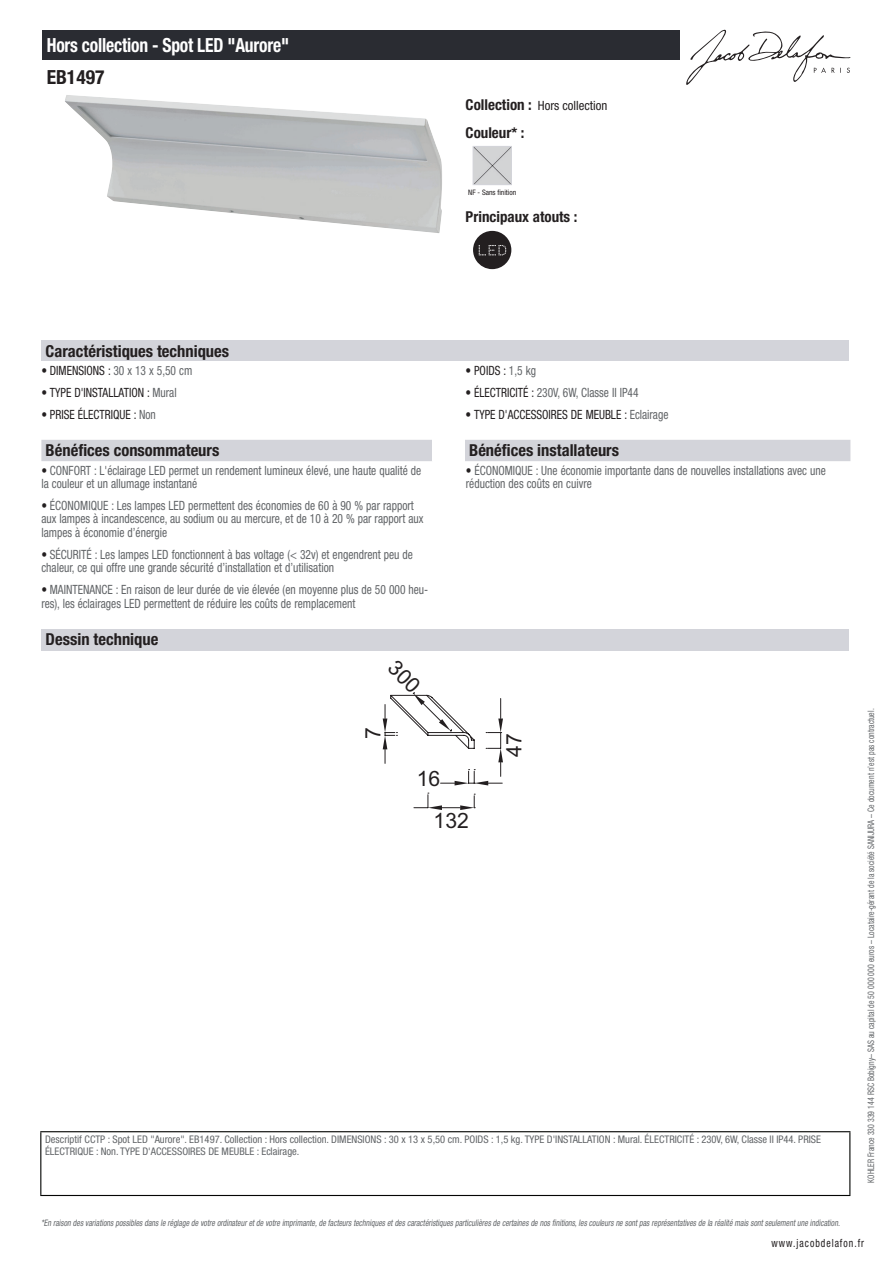
<style>
.page{position:relative;width:893px;height:1263px;background:#fff}
.page>*{position:absolute;margin:0;border:0;box-sizing:border-box;transform-origin:0 0}
.t1{font:21.15px "Arial";color:#231f20}
.t2{font:700 condensed 19.5px "Helvetica Neue LT Std";letter-spacing:-.01em;color:#fff;scale:.9 1}
.t3{font:700 condensed 19.5px "Helvetica Neue LT Std";color:#231f20}
.t4{font:700 condensed 16.5px "Helvetica Neue LT Std";color:#231f20}
.t5{font:700 condensed 15px "Helvetica Neue LT Std";color:#231f20}
.t6{font:condensed 12.75px/13.5px "Helvetica Neue LT Std";color:#626568;scale:.9 1}
.t7{font:condensed 12.75px "Helvetica Neue LT Std";color:#231f20;scale:.9 1}
.t8{font:condensed 12.75px "Helvetica Neue LT Std";color:#231f20}
.t9{font:condensed 11.25px "Helvetica Neue LT Std";letter-spacing:.1em;color:#231f20;scale:.87 1}
.t10{font:condensed 10.5px/12px "Helvetica Neue LT Std";color:#626568}
.t11{font:italic condensed 9px "Helvetica Neue LT Std";color:#626568;scale:.87 1}
.t12{font:condensed 9px "Helvetica Neue LT Std";color:#626568;scale:.87 1}
.t13{font:condensed 7.5px "Helvetica Neue LT Std";color:#231f20}
.s1{font-weight:700;font-size:15px}
.s2{color:#626568}
.s3{color:#231f20}
</style>
<div class="page">
<svg style="left:686px;top:30px;width:164px;height:55px"></svg>
<img style="left:65px;top:95px;width:377px;height:138px">
<img style="left:475px;top:148px;width:35px;height:35px">
<div style="left:473px;top:146px;width:39px;height:39px;border:1px solid #d3d4da"></div>
<svg style="left:473px;top:231px;width:38px;height:38px"></svg>
<div style="left:41px;top:340px;width:808px;height:21px;background:#d3d4da"></div>
<div style="left:41px;top:440px;width:809px;height:21px;background:#d3d4da"></div>
<div style="left:432px;top:440px;width:33px;height:21px;background:#fff"></div>
<div style="left:41px;top:629px;width:808px;height:21px;background:#d3d4da"></div>
<svg style="left:414px;top:793px;width:61px;height:17px"></svg>
<div style="left:43px;top:30px;width:637px;height:30px;background:#2a2c32"></div>
<hr style="left:40px;top:1131px;width:810px;height:1px;background:#040503">
<hr style="left:40px;top:1132px;width:1px;height:63px;background:#040503">
<hr style="left:849px;top:1132px;width:1px;height:63px;background:#040503">
<hr style="left:40px;top:1195px;width:810px;height:1px;background:#040503">
<svg style="left:383px;top:692px;width:120px;height:93px"></svg>
<h2 class="t2" style="left:47px;top:33px;width:271px">Hors collection - Spot LED "Aurore"</h2>
<h2 class="t3" style="left:47px;top:65px;width:59px">EB1497</h2>
<p class="t8" style="left:466px;top:98px;width:143px"><span class="s1">Collection :</span> Hors collection</p>
<p class="t5" style="left:466px;top:123px;width:60px">Couleur* :</p>
<p class="t13" style="left:468px;top:188px;width:49px">NF - Sans finition</p>
<p class="t5" style="left:466px;top:208px;width:113px">Principaux atouts :</p>
<p class="t4" style="left:46px;top:341px;width:185px">Caractéristiques techniques</p>
<p class="t7" style="left:41px;top:363px;width:169px">• DIMENSIONS : <span class="s2">30 x 13 x 5,50 cm</span></p>
<p class="t7" style="left:466px;top:363px;width:80px">• POIDS : <span class="s2">1,5 kg</span></p>
<p class="t7" style="left:41px;top:385px;width:152px">• TYPE D'INSTALLATION : <span class="s2">Mural</span></p>
<p class="t6" style="left:466px;top:385px;width:194px"><span class="s3">• ÉLECTRICITÉ :</span> 230V, 6W, Classe II IP44</p>
<p class="t7" style="left:41px;top:407px;width:129px">• PRISE ÉLECTRIQUE : <span class="s2">Non</span></p>
<p class="t7" style="left:466px;top:407px;width:227px">• TYPE D'ACCESSOIRES DE MEUBLE : <span class="s2">Eclairage</span></p>
<p class="t4" style="left:46px;top:440px;width:175px">Bénéfices consommateurs</p>
<p class="t4" style="left:469px;top:440px;width:151px">Bénéfices installateurs</p>
<p class="t6" style="left:41px;top:463px;width:424px"><span class="s3">•</span> CONFORT : L'éclairage LED permet un rendement lumineux élevé, une haute qualité de la couleur et un allumage instantané</p>
<p class="t6" style="left:466px;top:463px;width:402px"><span class="s3">•</span> ÉCONOMIQUE : Une économie importante dans de nouvelles installations avec une réduction des coûts en cuivre</p>
<p class="t6" style="left:41px;top:498px;width:426px"><span class="s3">•</span> ÉCONOMIQUE : Les lampes LED permettent des économies de 60 à 90 % par rapport aux lampes à incandescence, au sodium ou au mercure, et de 10 à 20 % par rapport aux lampes à économie d’énergie</p>
<p class="t6" style="left:41px;top:547px;width:414px"><span class="s3">•</span> SÉCURITÉ : Les lampes LED fonctionnent à bas voltage (&lt; 32v) et engendrent peu de chaleur, ce qui offre une grande sécurité d’installation et d’utilisation</p>
<p class="t6" style="left:41px;top:583px;width:431px"><span class="s3">•</span> MAINTENANCE : En raison de leur durée de vie élevée (en moyenne plus de 50 000 heu&shy;res), les éclairages LED permettent de réduire les coûts de remplacement</p>
<p class="t4" style="left:46px;top:629px;width:114px">Dessin technique</p>
<h1 class="t1" style="left:359px;top:739px;width:13px;rotate:-90deg">7</h1>
<h1 class="t1" style="left:417px;top:765px;width:25px">16</h1>
<h1 class="t1" style="left:434px;top:807px;width:37px">132</h1>
<h1 class="t1" style="left:500px;top:756px;width:25px;rotate:-90deg">47</h1>
<p class="t10" style="left:45px;top:1134px;width:777px">Descriptif CCTP : Spot LED "Aurore". EB1497. Collection : Hors collection. DIMENSIONS : 30 x 13 x 5,50 cm. POIDS : 1,5 kg. TYPE D'INSTALLATION : Mural. ÉLECTRICITÉ : 230V, 6W, Classe II IP44. PRISE<br>ÉLECTRIQUE : Non. TYPE D'ACCESSOIRES DE MEUBLE : Eclairage.</p>
<p class="t12" style="left:866px;top:1183px;width:547px;rotate:-90deg">KOHLER France 330 339 144 RSC Bobigny– SAS au capital de 50 000 000 euros – Locataire-gérant de la société SANIJURA – Ce document n’est pas contractuel.</p>
<p class="t11" style="left:41px;top:1217px;width:922px">*En raison desvariationspossiblesdansle réglage de votre ordinateuretde votre imprimante,de facteurstechniquesetdescaractéristiquesparticulièresde certainesde nosfinitions,lescouleursne sontpasreprésentativesde la réalité maissontseulementune indication.</p>
<p class="t9" style="left:772px;top:1237px;width:108px">www.jacobdelafon.fr</p>
</div>
